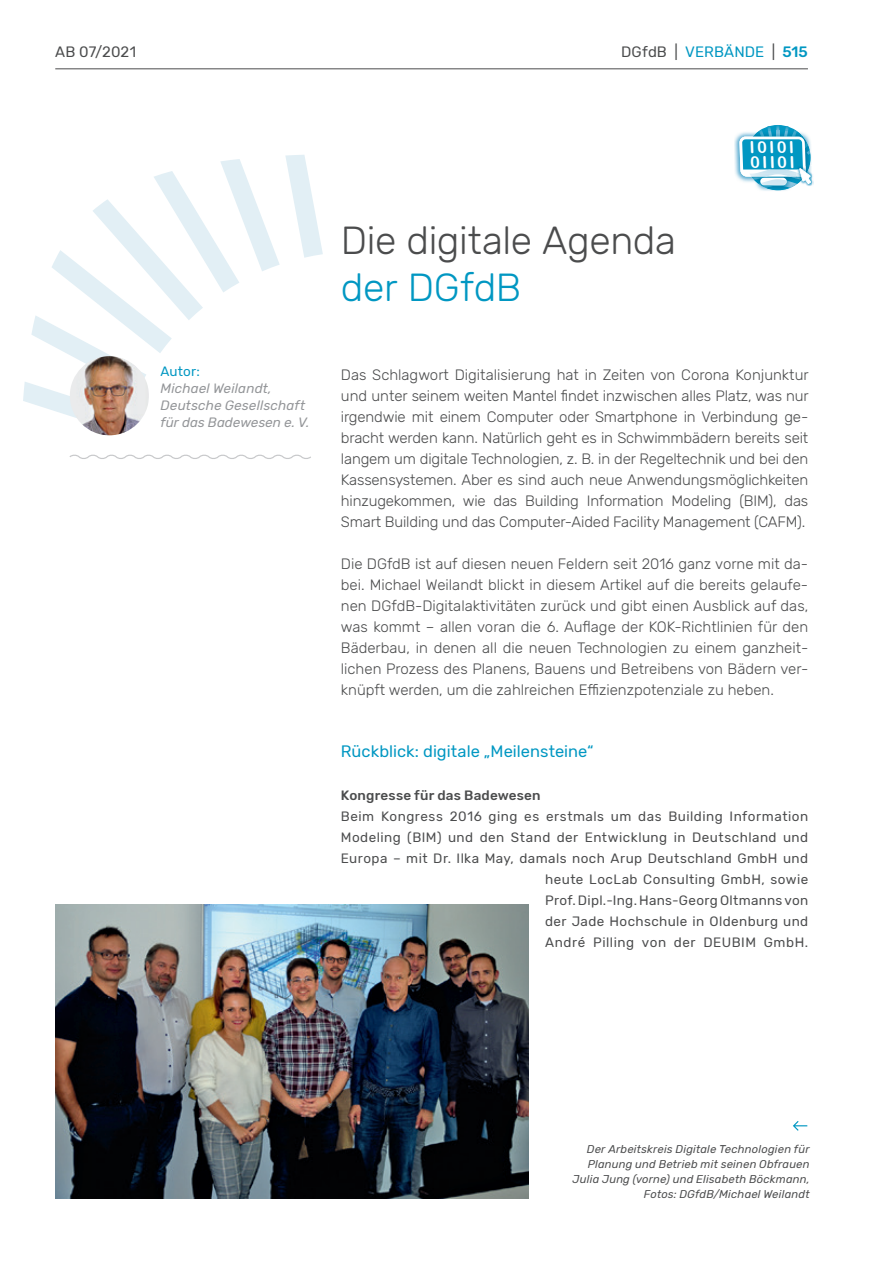
<style>
.page{position:relative;width:893px;height:1263px;background:#fff}
.page>*{position:absolute;margin:0;border:0;box-sizing:border-box;transform-origin:0 0}
.t1{font:300 39px "Rubik";letter-spacing:-.01em;color:#4b4c4d}
.t2{font:300 39px "Rubik";letter-spacing:-.01em;color:#0197c2}
.t3{font:16.5px "Rubik";color:#0197c2}
.t4{font:16.35px/15px "Arial Rounded MT Bold";color:#fff}
.t5{font:300 15px/21px "Rubik";letter-spacing:-.01em;color:#4b4c4d;text-align:justify}
.t6{font:15px "Rubik";letter-spacing:.01em;color:#0197c2}
.t7{font:15px "Rubik";letter-spacing:.01em;color:#4b4c4d}
.t8{font:13.5px/21px "Rubik";letter-spacing:.035em;color:#4b4c4d;text-align:right}
.t9{font:italic 13.5px/17px "Rubik";letter-spacing:.01em;color:#939598}
.t10{font:500 13.5px "Rubik";letter-spacing:.015em;color:#4b4c4d}
.t11{font:13.5px "Rubik";letter-spacing:.01em;color:#0197c2}
.t12{font:italic 11.25px/15px "Rubik";letter-spacing:.015em;color:#4b4c4d;text-align:right}
.s1{color:#4b4c4d}
.s2{font-weight:500}
</style>
<div class="page">
<hr style="left:55px;top:68px;width:753px;height:1px;background:#4b4c4d">
<svg style="left:793px;top:1121px;width:14px;height:10px"></svg>
<img style="left:55px;top:905px;width:473px;height:293px">
<svg style="left:23px;top:155px;width:300px;height:278px"></svg>
<img style="left:734px;top:134px;width:52px;height:57px">
<img style="left:751px;top:187px;width:39px;height:3px">
<img style="left:758px;top:187px;width:32px;height:1px">
<svg style="left:739px;top:125px;width:74px;height:62px"></svg>
<svg style="left:69px;top:454px;width:242px;height:5px"></svg>
<img style="left:70px;top:356px;width:79px;height:79px;border-radius:40px">
<p class="t7" style="left:55px;top:43px;width:82px">AB 07/2021</p>
<p class="t6" style="left:621px;top:43px;width:188px"><span class="s1">DGfdB |</span> VERBÄNDE <span class="s1">|</span> <span class="s2">515</span></p>
<p class="t11" style="left:160px;top:364px;width:41px">Autor:</p>
<p class="t9" style="left:160px;top:381px;width:151px">Michael Weilandt,<br>Deutsche Gesellschaft für das Badewesen e. V.</p>
<h1 class="t1" style="left:341px;top:219px;width:337px">Die digitale Agenda</h1>
<h1 class="t2" style="left:341px;top:266px;width:182px">der DGfdB</h1>
<p class="t4" style="left:750px;top:140px;width:47px">I0I0I<br>0II0I</p>
<p class="t5" style="left:341px;top:364px;width:469px">Das Schlagwort Digitalisierung hat in Zeiten von Corona Konjunktur und unter seinem weiten Mantel findet inzwischen alles Platz, was nur irgendwie mit einem Computer oder Smartphone in Verbindung ge&shy;bracht werden kann. Natürlich geht es in Schwimmbädern bereits seit langem um digitale Technologien, z. B. in der Regeltechnik und bei den Kassensystemen. Aber es sind auch neue Anwendungsmöglichkeiten hinzugekommen, wie das Building Information Modeling (BIM), das Smart Building und das Computer-Aided Facility Management (CAFM).</p>
<p class="t5" style="left:341px;top:553px;width:469px">Die DGfdB ist auf diesen neuen Feldern seit 2016 ganz vorne mit da&shy;bei. Michael Weilandt blickt in diesem Artikel auf die bereits gelaufe&shy;nen DGfdB-Digitalaktivitäten zurück und gibt einen Ausblick auf das, was kommt – allen voran die 6. Auflage der KOK-Richtlinien für den Bäderbau, in denen all die neuen Technologien zu einem ganzheit&shy;lichen Prozess des Planens, Bauens und Betreibens von Bädern ver&shy;knüpft werden, um die zahlreichen Effizienzpotenziale zu heben.</p>
<p class="t3" style="left:341px;top:742px;width:254px">Rückblick: digitale „Meilensteine“</p>
<p class="t10" style="left:341px;top:787px;width:201px">Kongresse für das Badewesen</p>
<p class="t8" style="left:341px;top:806px;width:469px">Beim Kongress 2016 ging es erstmals um das Building Information Modeling (BIM) und den Stand der Entwicklung in Deutschland und Europa – mit Dr. Ilka May, damals noch Arup Deutschland GmbH und heute LocLab Consulting GmbH, sowie<br>Prof. Dipl.-Ing. Hans-Georg Oltmanns von<br>der Jade Hochschule in Oldenburg und<br>André Pilling von der DEUBIM GmbH.</p>
<p class="t12" style="left:573px;top:1142px;width:238px">Der Arbeitskreis Digitale Technologien für Planung und Betrieb mit seinen Obfrauen Julia Jung (vorne) und Elisabeth Böckmann, Fotos: DGfdB/Michael Weilandt</p>
</div>
